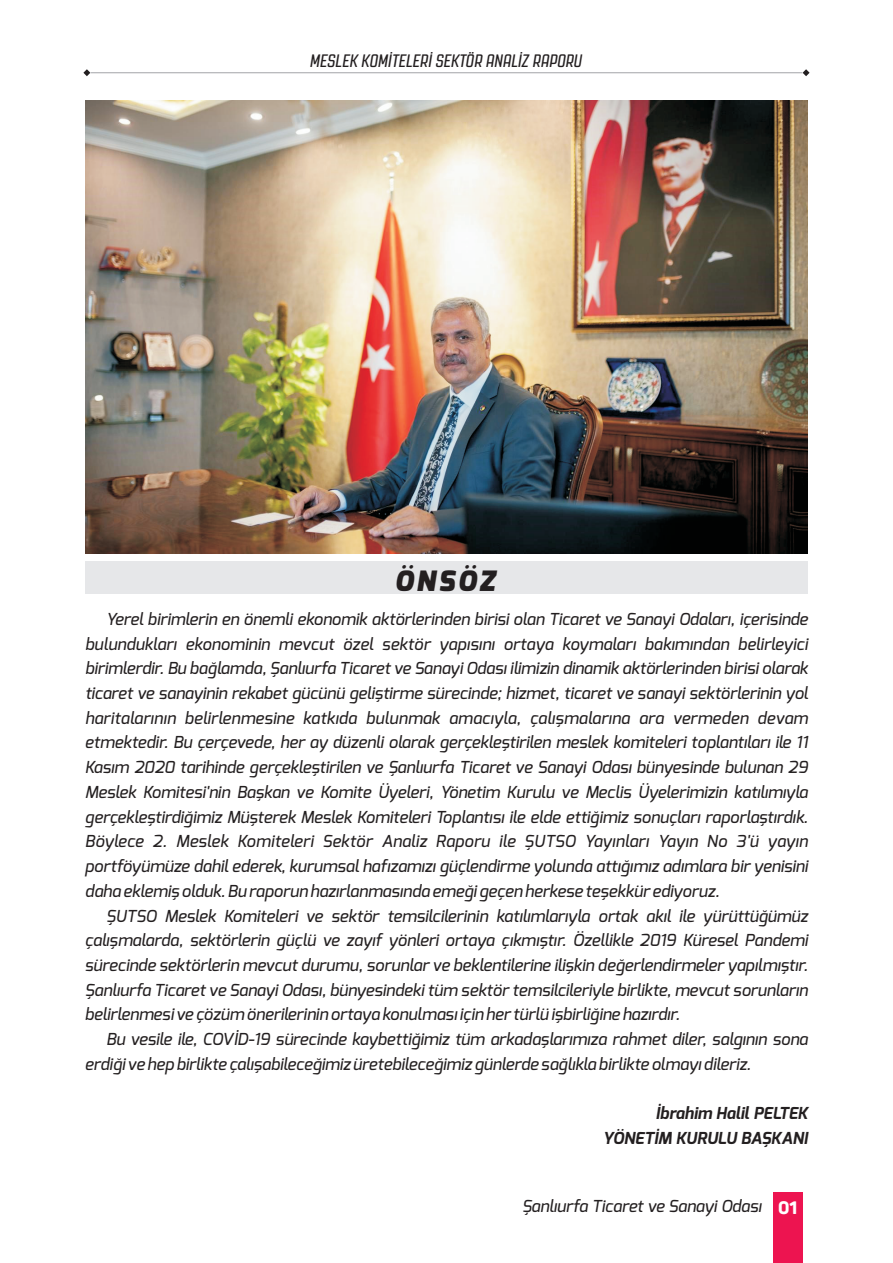
<style>
.page{position:relative;width:893px;height:1263px;background:#fff}
.page>*{position:absolute;margin:0;border:0;box-sizing:border-box;transform-origin:0 0}
.t1{font:italic 900 28.05px "Exo";letter-spacing:.105em;color:#231f20}
.t2{font:italic 18px "Revolution Gothic";color:#231f20}
.t3{font:italic 500 16.5px/24.8px "Exo";color:#231f20;text-align:justify}
.t4{font:italic 700 16.5px/24.8px "Exo";color:#231f20;text-align:right}
.s1{font-family:"Panton";font-weight:800;font-style:normal;font-size:17.85px;color:#fff}
</style>
<div class="page">
<img style="left:85px;top:101px;width:723px;height:453px">
<hr style="left:86px;top:72px;width:721px;height:1px;background:#a8a9ad">
<div style="left:85px;top:562px;width:723px;height:32px;background:#e6e7e9"></div>
<svg style="left:83px;top:69px;width:8px;height:7px"></svg>
<svg style="left:802px;top:69px;width:8px;height:7px"></svg>
<div style="left:773px;top:1192px;width:29px;height:71px;background:#ed1450"></div>
<p class="t2" style="left:310px;top:53px;width:274px">MESLEK KOMİTELERİ SEKTÖR ANALİZ RAPORU</p>
<h1 class="t1" style="left:395px;top:563px;width:101px">ÖNSÖZ</h1>
<p class="t3" style="left:85px;top:607px;width:725px;text-indent:21px">Yerel birimlerin en önemli ekonomik aktörlerinden birisi olan Ticaret ve Sanayi Odaları, içerisinde bulundukları ekonominin mevcut özel sektör yapısını ortaya koymaları bakımından belirleyici birimlerdir. Bu bağlamda, Şanlıurfa Ticaret ve Sanayi Odası ilimizin dinamik aktörlerinden birisi olarak ticaret ve sanayinin rekabet gücünü geliştirme sürecinde; hizmet, ticaret ve sanayi sektörlerinin yol haritalarının belirlenmesine katkıda bulunmak amacıyla, çalışmalarına ara vermeden devam etmektedir. Bu çerçevede, her ay düzenli olarak gerçekleştirilen meslek komiteleri toplantıları ile 11<br>Kasım 2020 tarihinde gerçekleştirilen ve Şanlıurfa Ticaret ve Sanayi Odası bünyesinde bulunan 29<br>Meslek Komitesi'nin Başkan ve Komite Üyeleri, Yönetim Kurulu ve Meclis Üyelerimizin katılımıyla gerçekleştirdiğimiz Müşterek Meslek Komiteleri Toplantısı ile elde ettiğimiz sonuçları raporlaştırdık.<br>Böylece 2. Meslek Komiteleri Sektör Analiz Raporu ile ŞUTSO Yayınları Yayın No 3'ü yayın portföyümüze dahil ederek, kurumsal hafızamızı güçlendirme yolunda attığımız adımlara bir yenisini daha eklemiş olduk. Bu raporun hazırlanmasında emeği geçen herkese teşekkür ediyoruz.</p>
<p class="t3" style="left:85px;top:903px;width:724px;text-indent:21px">ŞUTSO Meslek Komiteleri ve sektör temsilcilerinin katılımlarıyla ortak akıl ile yürüttüğümüz çalışmalarda, sektörlerin güçlü ve zayıf yönleri ortaya çıkmıştır. Özellikle 2019 Küresel Pandemi sürecinde sektörlerin mevcut durumu, sorunlar ve beklentilerine ilişkin değerlendirmeler yapılmıştır.<br>Şanlıurfa Ticaret ve Sanayi Odası, bünyesindeki tüm sektör temsilcileriyle birlikte, mevcut sorunların belirlenmesi ve çözüm önerilerinin ortaya konulması için her türlü işbirliğine hazırdır.</p>
<p class="t3" style="left:85px;top:1027px;width:724px;text-indent:21px">Bu vesile ile, COVİD-19 sürecinde kaybettiğimiz tüm arkadaşlarımıza rahmet diler, salgının sona erdiği ve hep birlikte çalışabileceğimiz üretebileceğimiz günlerde sağlıkla birlikte olmayı dileriz.</p>
<p class="t4" style="left:603px;top:1101px;width:207px">İbrahim Halil PELTEK<br>YÖNETİM KURULU BAŞKANI</p>
<p class="t3" style="left:522px;top:1194px;width:277px">Şanlıurfa Ticaret ve Sanayi Odası <span class="s1">01</span></p>
</div>
